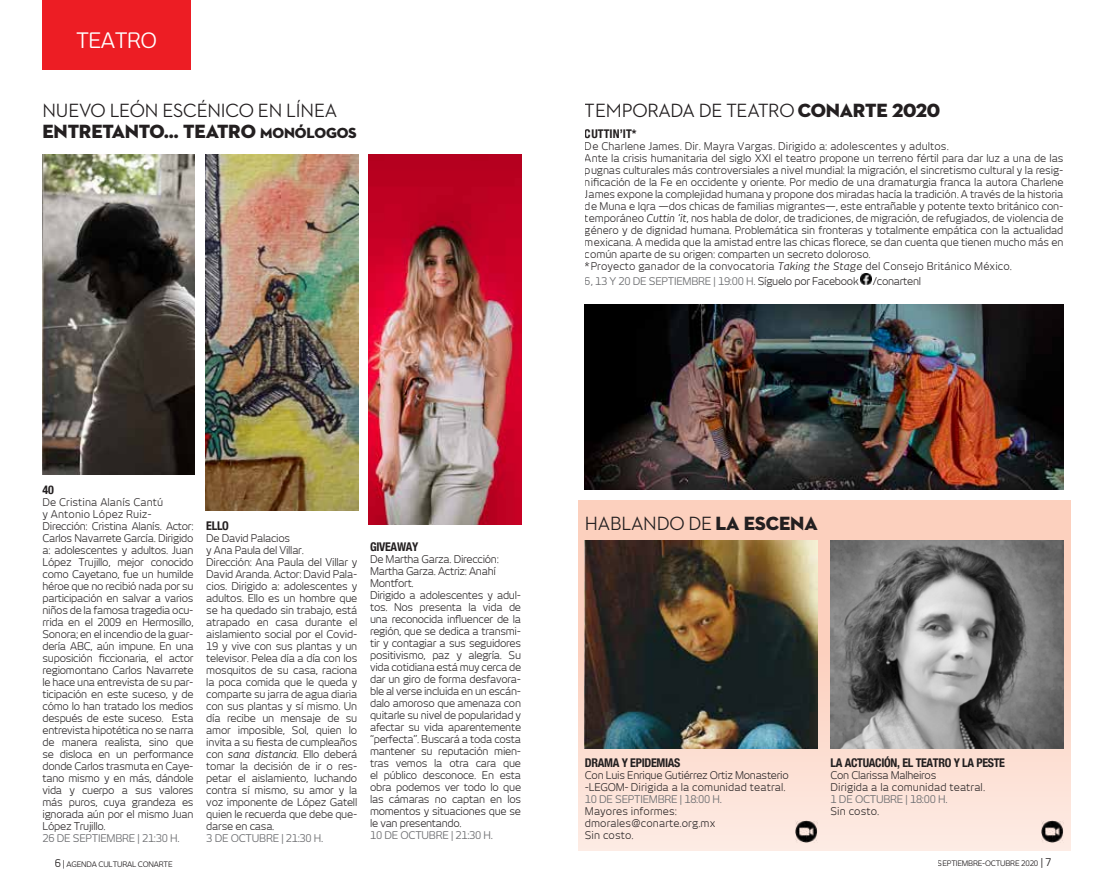
<style>
.page{position:relative;width:1106px;height:893px;background:#fff}
.page>*{position:absolute;margin:0;border:0;box-sizing:border-box;transform-origin:0 0}
.t1{font:21px "New June";letter-spacing:-.025em;color:#fff}
.t2{font:500 19.5px "Neutraface 2 Display";letter-spacing:-.01em;color:#231f20}
.t3{font:19.5px "Neutraface 2 Display Titling";letter-spacing:-.01em;color:#231f20}
.t4{font:700 condensed 12px "Helvetica Neue";letter-spacing:-.025em;color:#231f20}
.t5{font:700 condensed 12px "Helvetica Neue";letter-spacing:.005em;color:#231f20}
.t6{font:10.5px/12px "New June";letter-spacing:-.02em;color:#231f20}
.t7{font:10.5px "New June";letter-spacing:-.025em;color:#6d6e71}
.t8{font:10.5px/12px "New June";letter-spacing:.01em;color:#231f20}
.t9{font:7.5px "New June";letter-spacing:-.025em;color:#231f20}
.s1{font-size:15px}
.s2{font-family:"Neutraface 2 Display Titling";font-weight:400}
.s3{font-style:italic}
.s4{color:#231f20}
.s5{font-size:10.5px}
.s6{font-size:9px}
</style>
<div class="page">
<div style="left:578px;top:500px;width:492px;height:350px;background:linear-gradient(to bottom,#f6c5b1,#f9e3da)"></div>
<svg style="left:860px;top:273px;width:12px;height:12px"></svg>
<div style="left:43px;top:0;width:148px;height:70px;background:#ed1d24"></div>
<img style="left:585px;top:304px;width:478px;height:186px">
<img style="left:43px;top:154px;width:152px;height:320px">
<img style="left:206px;top:154px;width:152px;height:356px">
<img style="left:369px;top:154px;width:152px;height:370px">
<img style="left:585px;top:540px;width:232px;height:209px">
<img style="left:830px;top:540px;width:233px;height:209px">
<img style="left:795px;top:821px;width:22px;height:22px">
<img style="left:1041px;top:821px;width:22px;height:22px">
<h1 class="t1" style="left:76px;top:28px;width:83px">TEATRO</h1>
<h2 class="t2" style="left:43px;top:99px;width:296px">NUEVO LEÓN ESCÉNICO EN LÍNEA</h2>
<h2 class="t3" style="left:43px;top:119px;width:315px">ENTRETANTO… TEATRO <span class="s1">MONÓLOGOS</span></h2>
<h2 class="t2" style="left:585px;top:99px;width:357px">TEMPORADA DE TEATRO <span class="s2">CONARTE 2020</span></h2>
<p class="t5" style="left:585px;top:123px;width:53px">CUTTIN’IT*</p>
<p class="t6" style="left:585px;top:140px;width:480px">De Charlene James. Dir. Mayra Vargas. Dirigido a: adolescentes y adultos.<br>Ante la crisis humanitaria del siglo XXI el teatro propone un terreno fértil para dar luz a una de las pugnas culturales más controversiales a nivel mundial: la migración, el sincretismo cultural y la resig&shy;nificación de la Fe en occidente y oriente. Por medio de una dramaturgia franca la autora Charlene James expone la complejidad humana y propone dos miradas hacía la tradición. A través de la historia de Muna e Iqra —dos chicas de familias migrantes—, este entrañable y potente texto británico con&shy;temporáneo <span class="s3">Cuttin ‘it</span>, nos habla de dolor, de tradiciones, de migración, de refugiados, de violencia de género y de dignidad humana. Problemática sin fronteras y totalmente empática con la actualidad mexicana. A medida que la amistad entre las chicas florece, se dan cuenta que tienen mucho más en común aparte de su origen: comparten un secreto doloroso.<br>*Proyecto ganador de la convocatoria <span class="s3">Taking the Stage</span> del Consejo Británico México.</p>
<p class="t7" style="left:585px;top:275px;width:275px">6, 13 Y 20 DE SEPTIEMBRE | 19:00 H. <span class="s4">Síguelo por Facebook</span></p>
<p class="t6" style="left:873px;top:275px;width:50px">/conartenl</p>
<p class="t4" style="left:43px;top:480px;width:13px">40</p>
<p class="t6" style="left:43px;top:496px;width:152px">De Cristina Alanís Cantú<br>y Antonio López Ruiz-<br>Dirección: Cristina Alanís. Actor:<br>Carlos Navarrete García. Dirigido a: adolescentes y adultos. Juan<br>López Trujillo, mejor conocido como Cayetano, fue un humilde héroe que no recibió nada por su participación en salvar a varios niños de la famosa tragedia ocu&shy;rrida en el 2009 en Hermosillo,<br>Sonora; en el incendio de la guar&shy;dería ABC, aún impune. En una suposición ficcionaria, el actor regiomontano Carlos Navarrete le hace una entrevista de su par&shy;ticipación en este suceso, y de cómo lo han tratado los medios después de este suceso. Esta entrevista hipotética no se narra de manera realista, sino que se disloca en un performance donde Carlos trasmuta en Caye&shy;tano mismo y en más, dándole vida y cuerpo a sus valores más puros, cuya grandeza es ignorada aún por el mismo Juan<br>López Trujillo.</p>
<p class="t7" style="left:43px;top:832px;width:139px">26 DE SEPTIEMBRE | 21:30 H.</p>
<p class="t4" style="left:206px;top:516px;width:24px">ELLO</p>
<p class="t6" style="left:206px;top:532px;width:152px">De David Palacios<br>y Ana Paula del Villar.<br>Dirección: Ana Paula del Villar y<br>David Aranda. Actor: David Pala&shy;cios. Dirigido a: adolescentes y adultos. Ello es un hombre que se ha quedado sin trabajo, está atrapado en casa durante el aislamiento social por el Covid-<br>19 y vive con sus plantas y un televisor. Pelea día a día con los mosquitos de su casa, raciona la poca comida que le queda y comparte su jarra de agua diaria con sus plantas y sí mismo. Un día recibe un mensaje de su amor imposible, Sol, quien lo invita a su fiesta de cumpleaños con <span class="s3">sana distancia</span>. Ello deberá tomar la decisión de ir o res&shy;petar el aislamiento, luchando contra sí mismo, su amor y la voz imponente de López Gatell quien le recuerda que debe que&shy;darse en casa.</p>
<p class="t7" style="left:206px;top:832px;width:119px">3 DE OCTUBRE | 21:30 H.</p>
<p class="t4" style="left:370px;top:536px;width:50px">GIVEAWAY</p>
<p class="t6" style="left:370px;top:553px;width:152px">De Martha Garza. Dirección:<br>Martha Garza. Actriz: Anahí<br>Montfort.<br>Dirigido a adolescentes y adul&shy;tos. Nos presenta la vida de una reconocida influencer de la región, que se dedica a transmi&shy;tir y contagiar a sus seguidores positivismo, paz y alegría. Su vida cotidiana está muy cerca de dar un giro de forma desfavora&shy;ble al verse incluida en un escán&shy;dalo amoroso que amenaza con quitarle su nivel de popularidad y afectar su vida aparentemente “perfecta”. Buscará a toda costa mantener su reputación mien&shy;tras vemos la otra cara que el público desconoce. En esta obra podemos ver todo lo que las cámaras no captan en los momentos y situaciones que se le van presentando.</p>
<p class="t7" style="left:370px;top:829px;width:124px">10 DE OCTUBRE | 21:30 H.</p>
<h2 class="t2" style="left:585px;top:513px;width:234px">HABLANDO DE <span class="s2">LA ESCENA</span></h2>
<p class="t4" style="left:585px;top:753px;width:97px">DRAMA Y EPIDEMIAS</p>
<p class="t6" style="left:585px;top:769px;width:205px">Con Luis Enrique Gutiérrez Ortiz Monasterio -LEGOM- Dirigida a la comunidad teatral.</p>
<p class="t7" style="left:585px;top:793px;width:139px">10 DE SEPTIEMBRE | 18:00 H.</p>
<p class="t8" style="left:585px;top:805px;width:132px">Mayores informes: dmorales@conarte.org.mx<br>Sin costo.</p>
<p class="t4" style="left:830px;top:753px;width:176px">LA ACTUACIÓN, EL TEATRO Y LA PESTE</p>
<p class="t8" style="left:830px;top:769px;width:156px">Con Clarissa Malheiros<br>Dirigida a la comunidad teatral.</p>
<p class="t7" style="left:830px;top:793px;width:119px">1 DE OCTUBRE | 18:00 H.</p>
<p class="t8" style="left:830px;top:805px;width:50px">Sin costo.</p>
<p class="t9" style="left:55px;top:860px;width:119px"><span class="s5">6</span> <span class="s6">|</span> AGENDA CULTURAL CONARTE</p>
<p class="t9" style="left:937px;top:858px;width:115px">SEPTIEMBRE-OCTUBRE 2020 <span class="s5">| 7</span></p>
</div>
